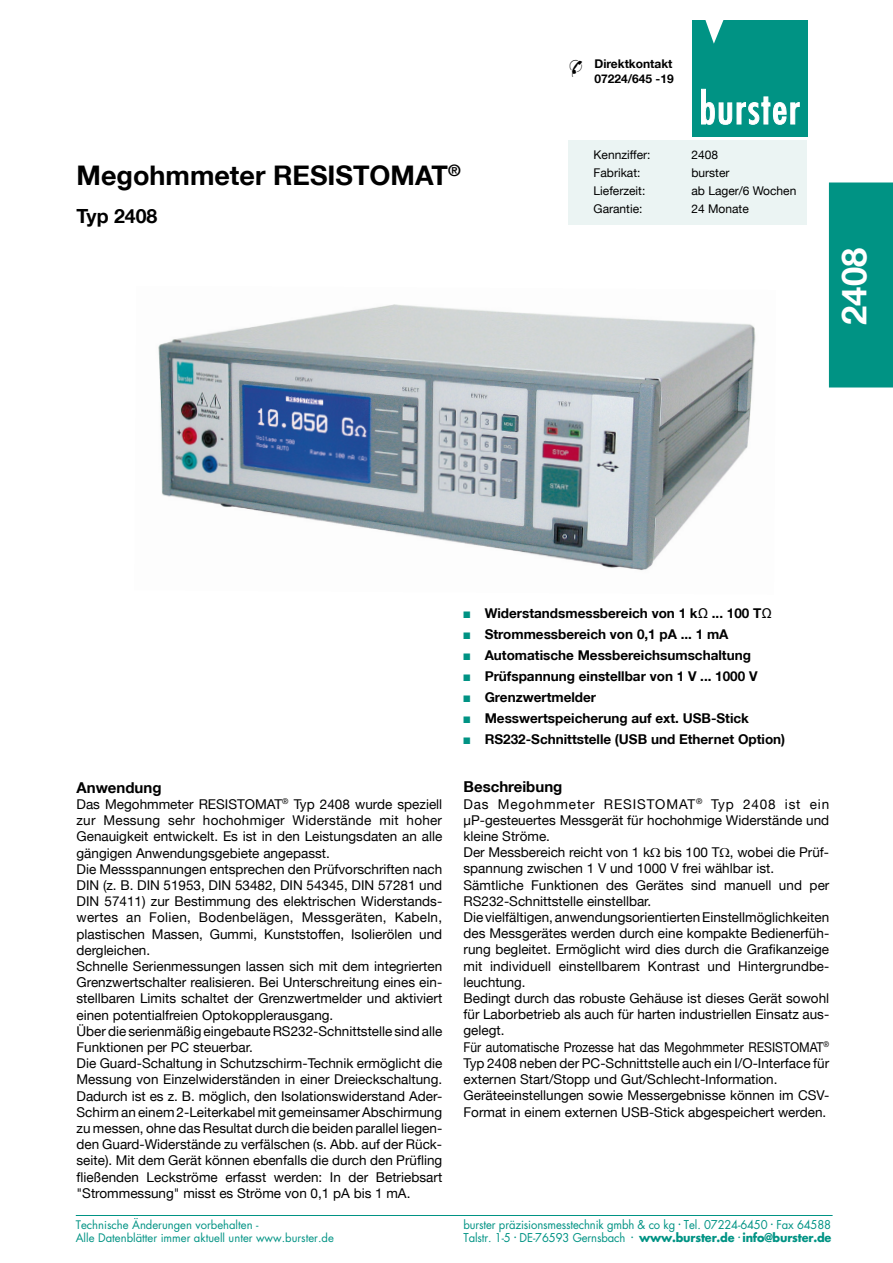
<style>
.page{position:relative;width:893px;height:1263px;background:#fff}
.page>*{position:absolute;margin:0;border:0;box-sizing:border-box;transform-origin:0 0}
.t1{font:700 34.5px "Helvetica Neue LT";color:#fff}
.t2{font:700 27px "Helvetica Neue LT";color:#000}
.t3{font:700 19.5px "Helvetica Neue LT";color:#000}
.t4{font:19.5px "Monotype Sorts";color:#000}
.t5{font:700 15px "Helvetica Neue LT";color:#000}
.t6{font:13.5px/16.2px "Helvetica Neue LT";color:#000}
.t7{font:700 13.5px/21px "Helvetica Neue LT";color:#000}
.t8{font:12px "Helvetica Neue LT";color:#000}
.t9{font:700 12px/14.4px "Helvetica Neue LT";color:#000}
.t10{font:11.85px/13.5px "Futura LT";letter-spacing:-.01em;color:#009384;scale:.95 1}
.t11{font:11.55px/13.5px "Futura LT";color:#009384}
.s1{font-family:"Monotype Sorts";font-weight:400;font-size:9px;color:#009384}
.s2{font-family:"Arial";font-weight:400}
.s3{font-weight:700}
</style>
<div class="page">
<img style="left:158px;top:304px;width:598px;height:267px">
<div style="left:692px;top:20px;width:115px;height:117px;background:#009384"></div>
<svg style="left:705px;top:20px;width:19px;height:24px"></svg>
<svg style="left:701px;top:89px;width:99px;height:36px"></svg>
<div style="left:568px;top:140px;width:239px;height:85px;background:#ebf4f3"></div>
<div style="left:829px;top:182px;width:64px;height:205px;background:#009384"></div>
<hr style="left:76px;top:1215px;width:757px;height:1px;background:#009384">
<h2 class="t2" style="left:77px;top:159px;width:386px">Megohmmeter RESISTOMAT<sup>®</sup></h2>
<h3 class="t3" style="left:77px;top:204px;width:82px">Typ 2408</h3>
<h3 class="t4" style="left:568px;top:57px;width:17px">&amp;</h3>
<p class="t9" style="left:594px;top:56px;width:81px">Direktkontakt<br>07224/645 -19</p>
<p class="t8" style="left:594px;top:147px;width:58px">Kennziffer:</p>
<p class="t8" style="left:691px;top:147px;width:28px">2408</p>
<p class="t8" style="left:594px;top:165px;width:48px">Fabrikat:</p>
<p class="t8" style="left:691px;top:165px;width:40px">burster</p>
<p class="t8" style="left:594px;top:183px;width:53px">Lieferzeit:</p>
<p class="t8" style="left:691px;top:183px;width:106px">ab Lager/6 Wochen</p>
<p class="t8" style="left:594px;top:201px;width:50px">Garantie:</p>
<p class="t8" style="left:691px;top:201px;width:59px">24 Monate</p>
<h1 class="t1" style="left:833px;top:325px;width:78px;rotate:-90deg">2408</h1>
<p class="t5" style="left:77px;top:778px;width:87px">Anwendung</p>
<p class="t6" style="left:77px;top:796px;width:367px">Das Megohmmeter RESISTOMAT<sup>®</sup> Typ 2408 wurde speziell zur Messung sehr hochohmiger Widerstände mit hoher Genauigkeit entwickelt. Es ist in den Leistungsdaten an alle gängigen Anwendungsgebiete angepasst.<br>Die Messspannungen entsprechen den Prüfvorschriften nach DIN (z. B. DIN 51953, DIN 53482, DIN 54345, DIN 57281 und DIN 57411) zur Bestimmung des elektrischen Widerstands&shy;wertes an Folien, Bodenbelägen, Messgeräten, Kabeln, plastischen Massen, Gummi, Kunststoffen, Isolierölen und dergleichen.<br>Schnelle Serienmessungen lassen sich mit dem integrierten Grenzwertschalter realisieren. Bei Unterschreitung eines ein&shy;stellbaren Limits schaltet der Grenzwertmelder und aktiviert einen potentialfreien Optokopplerausgang.<br>Über die serienmäßig eingebaute RS232-Schnittstelle sind alle Funktionen per PC steuerbar.<br>Die Guard-Schaltung in Schutzschirm-Technik ermöglicht die Messung von Einzelwiderständen in einer Dreieckschaltung.<br>Dadurch ist es z. B. möglich, den Isolationswiderstand Ader-Schirm an einem 2-Leiterkabel mit gemeinsamer Abschirmung zu messen, ohne das Resultat durch die beiden parallel liegen&shy;den Guard-Widerstände zu verfälschen (s. Abb. auf der Rück&shy;seite). Mit dem Gerät können ebenfalls die durch den Prüfling fließenden Leckströme erfasst werden: In der Betriebsart "Strommessung" misst es Ströme von 0,1 pA bis 1 mA.</p>
<p class="t7" style="left:463px;top:602px;width:323px"><span class="s1">N</span> Widerstandsmessbereich von 1 k<span class="s2">Ω</span> ... 100 T<span class="s2">Ω<br></span><span class="s1">N</span> Strommessbereich von 0,1 pA ... 1 mA<br><span class="s1">N</span> Automatische Messbereichsumschaltung<br><span class="s1">N</span> Prüfspannung einstellbar von 1 V ... 1000 V<br><span class="s1">N</span> Grenzwertmelder<br><span class="s1">N</span> Messwertspeicherung auf ext. USB-Stick<br><span class="s1">N</span> RS232-Schnittstelle (USB und Ethernet Option)</p>
<p class="t5" style="left:463px;top:778px;width:100px">Beschreibung</p>
<p class="t6" style="left:463px;top:795px;width:367px">Das Megohmmeter RESISTOMAT<sup>®</sup> Typ 2408 ist ein µP-gesteuertes Messgerät für hochohmige Widerstände und kleine Ströme.<br>Der Messbereich reicht von 1 k bis 100 T , wobei die Prüf&shy;spannung zwischen 1 V und 1000 V frei wählbar ist.<br>Sämtliche Funktionen des Gerätes sind manuell und per RS232-Schnittstelle einstellbar.<br>Die vielfältigen, anwendungsorientierten Einstellmöglichkeiten des Messgerätes werden durch eine kompakte Bedienerfüh&shy;rung begleitet. Ermöglicht wird dies durch die Grafikanzeige mit individuell einstellbarem Kontrast und Hintergrundbe&shy;leuchtung.<br>Bedingt durch das robuste Gehäuse ist dieses Gerät sowohl für Laborbetrieb als auch für harten industriellen Einsatz aus&shy;gelegt.<br>Für automatische Prozesse hat das Megohmmeter RESISTOMAT<sup>® </sup>Typ 2408 neben der PC-Schnittstelle auch ein I/O-Interface für externen Start/Stopp und Gut/Schlecht-Information.<br>Geräteeinstellungen sowie Messergebnisse können im CSV-Format in einem externen USB-Stick abgespeichert werden.</p>
<p class="t11" style="left:76px;top:1218px;width:260px">Technische Änderungen vorbehalten -<br>Alle Datenblätter immer aktuell unter www.burster.de</p>
<p class="t10" style="left:464px;top:1217px;width:389px">burster präzisionsmesstechnik gmbh &amp; co kg <sup>.</sup> Tel. 07224-6450 <sup>.</sup> Fax 64588<br>Talstr. 1-5 <sup>.</sup> DE-76593 Gernsbach <sup>.</sup> <span class="s3">www.burster.de</span> <sup>.</sup> <span class="s3">info@burster.de</span></p>
</div>
